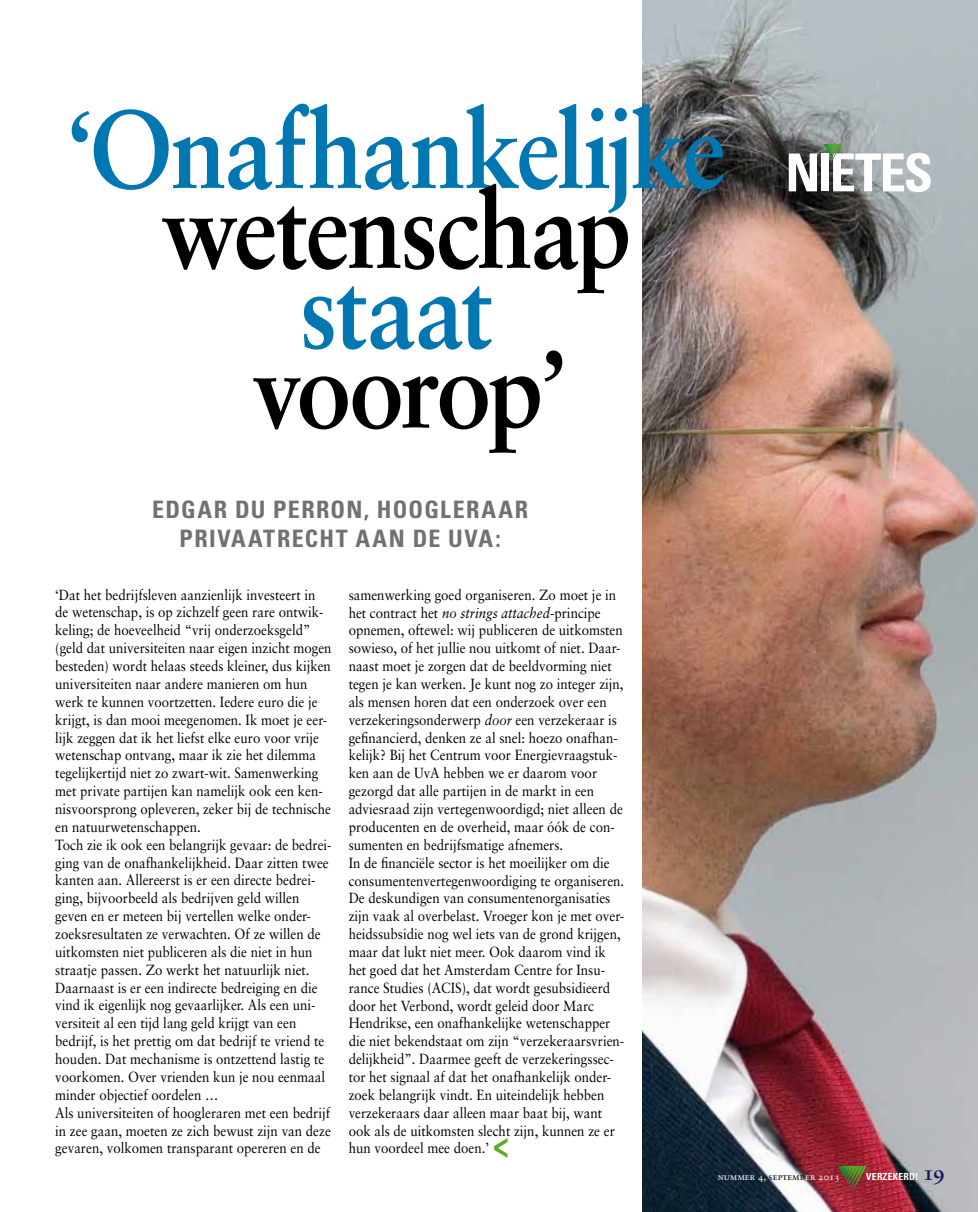
<style>
.page{position:relative;width:978px;height:1212px;background:#fff}
.page>*{position:absolute;margin:0;border:0;box-sizing:border-box;transform-origin:0 0}
.t1{font:700 110.7px "Sabon";letter-spacing:-.02em;color:#0077b1;scale:.9 1}
.t2{font:700 110.7px "Sabon";letter-spacing:-.035em;color:#000;scale:.9 1}
.t3{font:700 condensed 52.5px "Univers";color:#fff}
.t4{font:700 condensed 36px "Univers";color:#5bac26;scale:.9 1}
.t5{font:700 condensed 24px/28.8px "Univers";letter-spacing:.06em;color:#707172}
.t6{font:14.7px/17.9px "Sabon";color:#000;scale:.9 1}
.t7{font:9.75px "Sabon Roman SC";color:#fff}
.t8{font:700 condensed 9.75px "Univers";color:#fff}
.s1{font-style:italic}
.s2{color:#000}
.s3{font-family:"Sabon Bold Os F";font-weight:400;font-stretch:normal;font-size:21px;color:#0f1b5f}
</style>
<div class="page">
<img style="left:642px;top:0;width:336px;height:1212px">
<svg style="left:823px;top:144px;width:18px;height:16px"></svg>
<svg style="left:838px;top:1166px;width:29px;height:24px"></svg>
<h1 class="t1" style="left:67px;top:81px;width:734px">‘Onafhankelijke</h1>
<h1 class="t2" style="left:161px;top:161px;width:525px">wetenschap</h1>
<h1 class="t1" style="left:299px;top:241px;width:217px">staat</h1>
<h1 class="t2" style="left:252px;top:321px;width:352px">voorop’</h1>
<h3 class="t5" style="left:180px;top:495px;width:350px;text-indent:-27px">EDGAR DU PERRON, HOOGLERAAR<br>PRIVAATRECHT AAN DE UVA</h3>
<h3 class="t5" style="left:495px;top:524px;width:7px">:</h3>
<p class="t6" style="left:55px;top:585px;width:309px">‘Dat het bedrijfsleven aanzienlijk investeert in de wetenschap, is op zichzelf geen rare ontwik&shy;keling; de hoeveelheid “vrij onderzoeksgeld” (geld dat universiteiten naar eigen inzicht mogen besteden) wordt helaas steeds kleiner, dus kijken universiteiten naar andere manieren om hun werk te kunnen voortzetten. Iedere euro die je krijgt, is dan mooi meegenomen. Ik moet je eer&shy;lijk zeggen dat ik het liefst elke euro voor vrije wetenschap ontvang, maar ik zie het dilemma tegelijkertijd niet zo zwart-wit. Samenwerking met private partijen kan namelijk ook een ken&shy;nisvoorsprong opleveren, zeker bij de technische en natuurwetenschappen.<br>Toch zie ik ook een belangrijk gevaar: de bedrei&shy;ging van de onafhankelijkheid. Daar zitten twee kanten aan. Allereerst is er een directe bedrei&shy;ging, bijvoorbeeld als bedrijven geld willen geven en er meteen bij vertellen welke onder&shy;zoeksresultaten ze verwachten. Of ze willen de uitkomsten niet publiceren als die niet in hun straatje passen. Zo werkt het natuurlijk niet.<br>Daarnaast is er een indirecte bedreiging en die vind ik eigenlijk nog gevaarlijker. Als een uni&shy;versiteit al een tijd lang geld krijgt van een bedrijf, is het prettig om dat bedrijf te vriend te houden. Dat mechanisme is ontzettend lastig te voorkomen. Over vrienden kun je nou eenmaal minder objectief oordelen …<br>Als universiteiten of hoogleraren met een bedrijf in zee gaan, moeten ze zich bewust zijn van deze gevaren, volkomen transparant opereren en de</p>
<p class="t6" style="left:349px;top:585px;width:308px">samenwerking goed organiseren. Zo moet je in het contract het <span class="s1">no strings attached-</span>principe opnemen, oftewel: wij publiceren de uitkomsten sowieso, of het jullie nou uitkomt of niet. Daar&shy;naast moet je zorgen dat de beeldvorming niet tegen je kan werken. Je kunt nog zo integer zijn, als mensen horen dat een onderzoek over een verzekeringsonderwerp <span class="s1">door</span> een verzekeraar is gefinancierd, denken ze al snel: hoezo onafhan&shy;kelijk? Bij het Centrum voor Energievraagstuk&shy;ken aan de UvA hebben we er daarom voor gezorgd dat alle partijen in de markt in een adviesraad zijn vertegenwoordigd; niet alleen de producenten en de overheid, maar óók de con&shy;sumenten en bedrijfsmatige afnemers.<br>In de financiële sector is het moeilijker om die consumentenvertegenwoordiging te organiseren.<br>De deskundigen van consumentenorganisaties zijn vaak al overbelast. Vroeger kon je met over&shy;heidssubsidie nog wel iets van de grond krijgen, maar dat lukt niet meer. Ook daarom vind ik het goed dat het Amsterdam Centre for Insu&shy;rance Studies (ACIS), dat wordt gesubsidieerd door het Verbond, wordt geleid door Marc Hendrikse, een onafhankelijke wetenschapper die niet bekendstaat om zijn “verzekeraarsvrien&shy;delijkheid”. Daarmee geeft de verzekeringssec&shy;tor het signaal af dat het onafhankelijk onder&shy;zoek belangrijk vindt. En uiteindelijk hebben verzekeraars daar alleen maar baat bij, want ook als de uitkomsten slecht zijn, kunnen ze er hun voordeel mee doen.’</p>
<h3 class="t4" style="left:493px;top:1122px;width:19px">&lt;</h3>
<h2 class="t3" style="left:785px;top:140px;width:149px">NIETES</h2>
<p class="t7" style="left:718px;top:1171px;width:124px">nummer 4, <span class="s2">septemb</span>er 2013</p>
<p class="t8" style="left:866px;top:1170px;width:80px">VERZEKERD ! <span class="s3">19</span></p>
</div>
